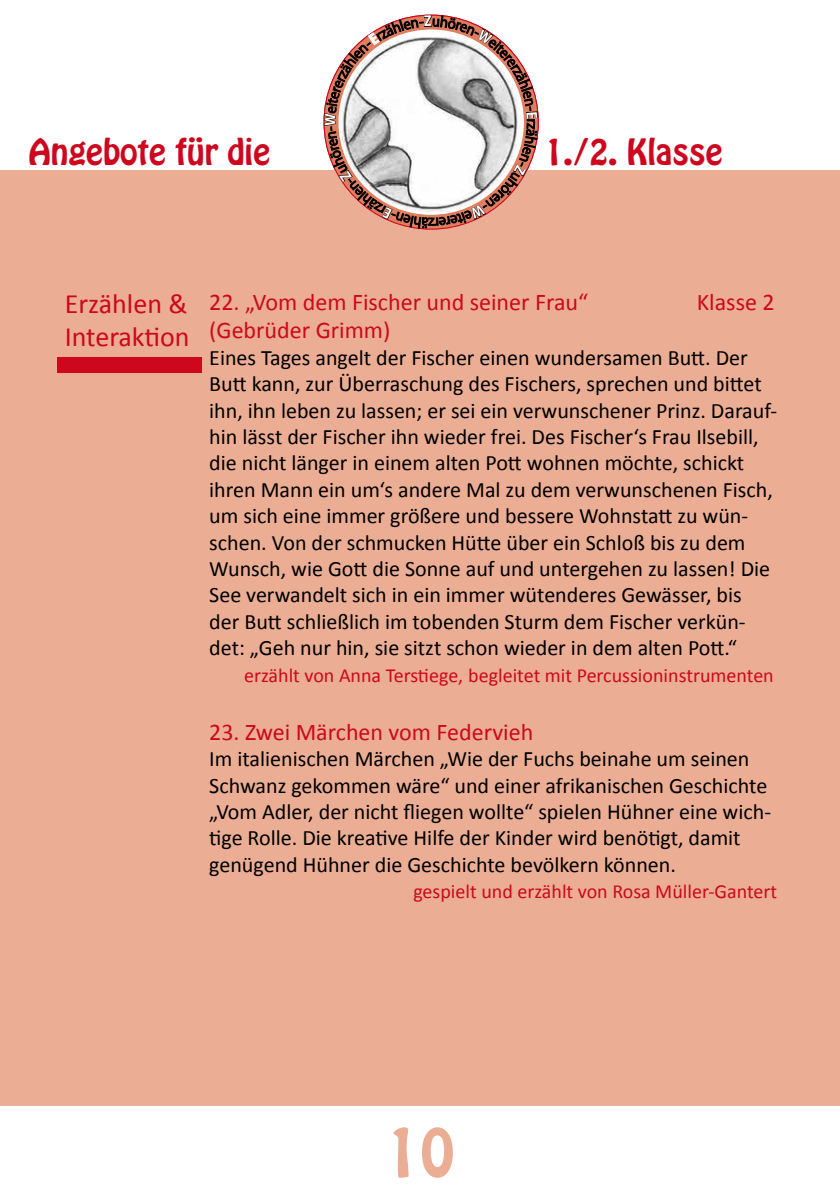
<style>
.page{position:relative;width:840px;height:1191px;background:#fff}
.page>*{position:absolute;margin:0;border:0;box-sizing:border-box;transform-origin:0 0}
.t1{font:60px "Hobo Std";color:#ebad93}
.t2{font:32px "Hobo Std";color:#cd071e}
.t3{font:28px/33.6px "Calibri";color:#cd071e}
.t4{font:24px "Calibri";color:#cd071e}
.t5{font:22px/26.4px "Calibri";color:#000}
.t6{font:20px "Calibri";color:#cd071e}
</style>
<div class="page">
<div style="left:0;top:170px;width:839px;height:936px;background:#ebad93"></div>
<div style="left:57px;top:357px;width:144px;height:16px;background:#cd071e"></div>
<svg style="left:323px;top:15px;width:215px;height:214px"></svg>
<h2 class="t2" style="left:28px;top:130px;width:243px">Angebote für die</h2>
<h2 class="t2" style="left:544px;top:130px;width:179px">1./2. Klasse</h2>
<p class="t3" style="left:65px;top:286px;width:126px">Erzählen &amp;<br>Interaktion</p>
<p class="t4" style="left:209px;top:286px;width:380px">22. „Vom dem Fischer und seiner Frau“</p>
<p class="t4" style="left:696px;top:286px;width:79px">Klasse 2</p>
<p class="t4" style="left:209px;top:315px;width:182px">(Gebrüder Grimm)</p>
<p class="t5" style="left:209px;top:344px;width:569px">Eines Tages angelt der Fischer einen wundersamen Butt. Der Butt kann, zur Überraschung des Fischers, sprechen und bittet ihn, ihn leben zu lassen; er sei ein verwunschener Prinz. Darauf&shy;hin lässt der Fischer ihn wieder frei. Des Fischer‘s Frau Ilsebill, die nicht länger in einem alten Pott wohnen möchte, schickt ihren Mann ein um‘s andere Mal zu dem verwunschenen Fisch, um sich eine immer größere und bessere Wohnstatt zu wün&shy;schen. Von der schmucken Hütte über ein Schloß bis zu dem Wunsch, wie Gott die Sonne auf und untergehen zu lassen! Die See verwandelt sich in ein immer wütenderes Gewässer, bis der Butt schließlich im tobenden Sturm dem Fischer verkün&shy;det: „Geh nur hin, sie sitzt schon wieder in dem alten Pott.“</p>
<p class="t6" style="left:244px;top:662px;width:531px">erzählt von Anna Terstiege, begleitet mit Percussioninstrumenten</p>
<p class="t4" style="left:209px;top:716px;width:325px">23. Zwei Märchen vom Federvieh</p>
<p class="t5" style="left:209px;top:745px;width:563px">Im italienischen Märchen „Wie der Fuchs beinahe um seinen Schwanz gekommen wäre“ und einer afrikanischen Geschichte „Vom Adler, der nicht fliegen wollte“ spielen Hühner eine wich&shy;tige Rolle. Die kreative Hilfe der Kinder wird benötigt, damit genügend Hühner die Geschichte bevölkern können.</p>
<p class="t6" style="left:413px;top:879px;width:365px">gespielt und erzählt von Rosa Müller-Gantert</p>
<h1 class="t1" style="left:385px;top:1110px;width:71px">10</h1>
</div>
